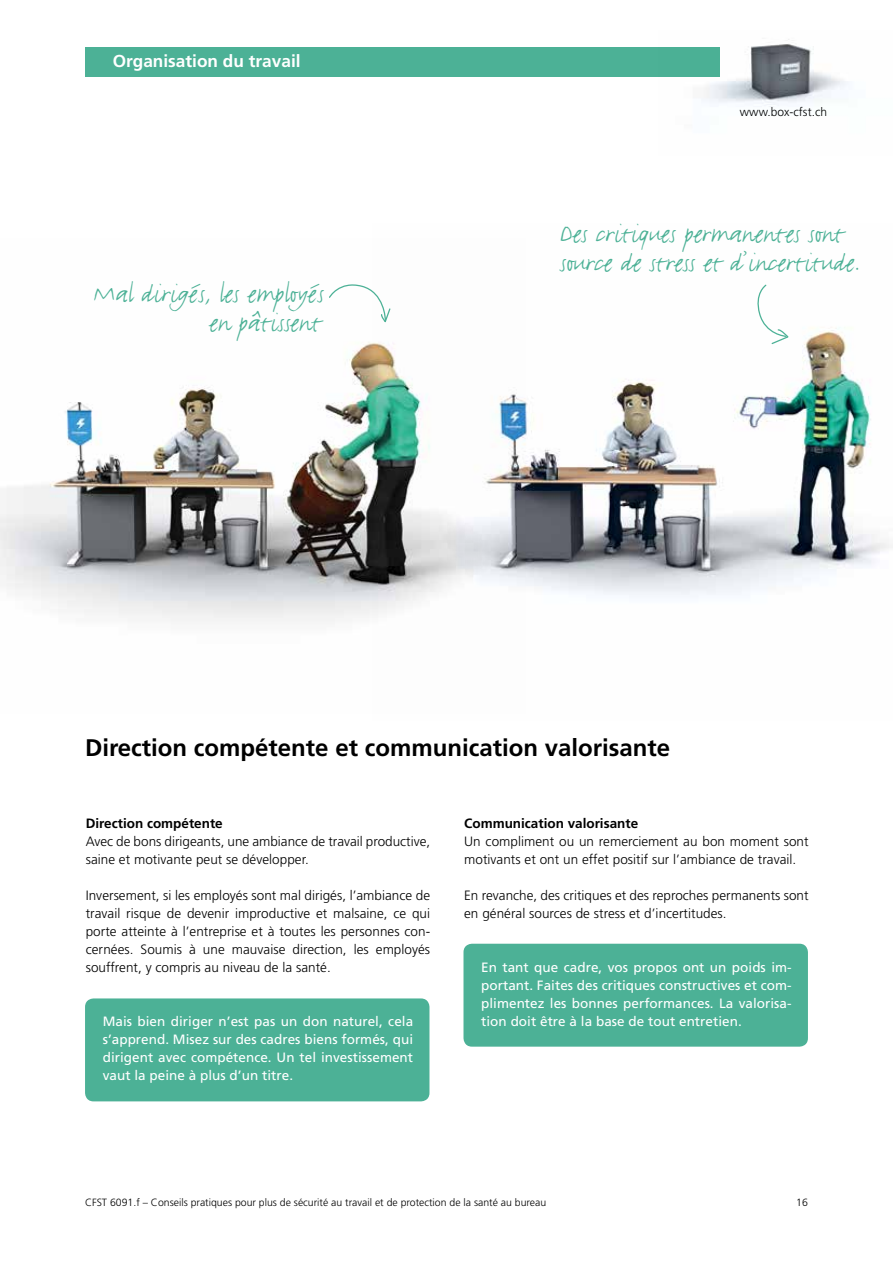
<style>
.page{position:relative;width:893px;height:1263px;background:#fff}
.page>*{position:absolute;margin:0;border:0;box-sizing:border-box;transform-origin:0 0}
.t1{font:29.7px/28.5px "FF Justlefthand";color:#4cb196;text-align:right}
.t2{font:700 24px "Frutiger";color:#000}
.t3{font:700 17.25px "Frutiger";color:#fff}
.t4{font:300 13.5px/18px "Frutiger";letter-spacing:.005em;color:#000}
.t5{font:13.5px/18px "Frutiger";letter-spacing:.005em;color:#fff;text-align:justify}
.t6{font:700 13.5px "Frutiger";color:#000}
.t7{font:300 12px "Frutiger";letter-spacing:.005em;color:#000}
.t8{font:300 10.5px "Frutiger";color:#000}
</style>
<div class="page">
<div style="left:85px;top:47px;width:634px;height:30px;background:#4cb196"></div>
<img style="left:526px;top:327px;width:367px;height:270px">
<img style="left:0;top:342px;width:526px;height:280px">
<img style="left:702px;top:39px;width:146px;height:68px">
<div style="left:85px;top:998px;width:344px;height:103px;background:#4cb196;border-radius:9px"></div>
<div style="left:463px;top:944px;width:345px;height:103px;background:#4cb196;border-radius:9px"></div>
<svg style="left:329px;top:284px;width:62px;height:39px"></svg>
<svg style="left:754px;top:284px;width:35px;height:61px"></svg>
<p class="t3" style="left:113px;top:51px;width:189px">Organisation du travail</p>
<h1 class="t1" style="left:94px;top:280px;width:232px">Mal dirigés, les employés en pâtissent</h1>
<p class="t7" style="left:740px;top:106px;width:89px">www.box-cfst.ch</p>
<h1 class="t1" style="left:560px;top:220px;width:302px;text-align:left">Des critiques permanentes sont source de stress et d’incertitude.</h1>
<h2 class="t2" style="left:85px;top:734px;width:587px">Direction compétente et communication valorisante</h2>
<p class="t6" style="left:86px;top:815px;width:139px">Direction compétente</p>
<p class="t4" style="left:86px;top:832px;width:346px">Avec de bons dirigeants, une ambiance de travail productive, saine et motivante peut se développer.</p>
<p class="t4" style="left:86px;top:886px;width:346px;text-align:justify">Inversement, si les employés sont mal dirigés, l’ambiance de travail risque de devenir improductive et malsaine, ce qui porte atteinte à l’entreprise et à toutes les personnes con&shy;cernées. Soumis à une mauvaise direction, les employés souffrent, y compris au niveau de la santé.</p>
<p class="t5" style="left:103px;top:1012px;width:312px">Mais bien diriger n’est pas un don naturel, cela s’apprend. Misez sur des cadres biens formés, qui dirigent avec compétence. Un tel investissement vaut la peine à plus d’un titre.</p>
<p class="t6" style="left:464px;top:815px;width:176px">Communication valorisante</p>
<p class="t4" style="left:464px;top:832px;width:346px">Un compliment ou un remerciement au bon moment sont motivants et ont un effet positif sur l’ambiance de travail.</p>
<p class="t4" style="left:464px;top:886px;width:346px">En revanche, des critiques et des reproches permanents sont en général sources de stress et d’incertitudes.</p>
<p class="t5" style="left:481px;top:958px;width:312px">En tant que cadre, vos propos ont un poids im&shy;portant. Faites des critiques constructives et com&shy;plimentez les bonnes performances. La valorisa&shy;tion doit être à la base de tout entretien.</p>
<p class="t8" style="left:85px;top:1196px;width:463px">CFST 6091.f – Conseils pratiques pour plus de sécurité au travail et de protection de la santé au bureau</p>
<p class="t8" style="left:796px;top:1196px;width:13px">16</p>
</div>
